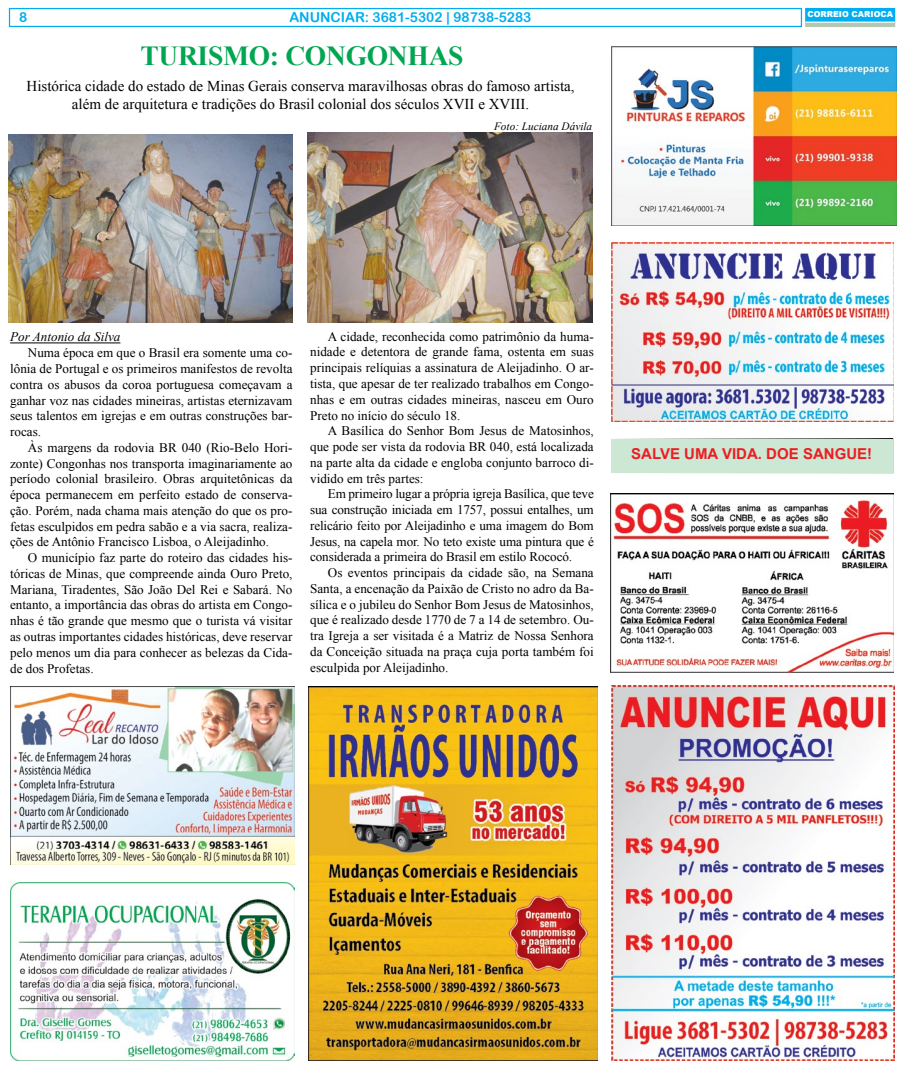
<style>
.page{position:relative;width:904px;height:1071px;background:#fff}
.page>*{position:absolute;margin:0;border:0;box-sizing:border-box;transform-origin:0 0}
.t1{font:700 27.5px "Times New Roman";letter-spacing:-.01em;color:#00a651}
.t2{font:15px/18px "Times New Roman";color:#000;text-align:center}
.t3{font:700 15px "Arial";color:#ed1d24}
.t4{font:13.75px "Arial Rounded MT Bold";color:#00aeef}
.t5{font:13.12px/15.8px "Times New Roman";color:#000;text-align:justify}
.t6{font:italic 13.12px "Times New Roman";color:#000}
.t7{font:italic 11.25px "Times New Roman";color:#000}
</style>
<div class="page">
<div style="left:9px;top:8px;width:793px;height:19px;border:1px solid #00aeef"></div>
<div style="left:805px;top:8px;width:90px;height:15px;background:#00aeef;border:1px solid #00aeef"></div>
<div style="left:805px;top:22px;width:90px;height:5px;background:#b6c7b1"></div>
<hr style="left:805px;top:22px;width:90px;height:1px;background:#fff">
<div style="left:610px;top:438px;width:283px;height:35px;background:#cce7d3;border:1px solid #fff"></div>
<hr style="left:10px;top:342px;width:110px;height:1px;background:#000">
<img style="left:611px;top:47px;width:285px;height:178px">
<img style="left:611px;top:242px;width:283px;height:179px">
<img style="left:610px;top:493px;width:284px;height:179px">
<img style="left:309px;top:686px;width:288px;height:373px">
<img style="left:10px;top:686px;width:285px;height:178px">
<img style="left:10px;top:882px;width:285px;height:177px">
<img style="left:611px;top:685px;width:283px;height:374px">
<img style="left:9px;top:134px;width:283px;height:188px">
<img style="left:308px;top:133px;width:284px;height:189px">
<p class="t4" style="left:19px;top:9px;width:10px">8</p>
<p class="t4" style="left:289px;top:9px;width:243px">ANUNCIAR: 3681-5302 | 98738-5283</p>
<h1 class="t1" style="left:140px;top:37px;width:325px">TURISMO: CONGONHAS</h1>
<p class="t2" style="left:27px;top:77px;width:549px">Histórica cidade do estado de Minas Gerais conserva maravilhosas obras do famoso artista, além de arquitetura e tradições do Brasil colonial dos séculos XVII e XVIII.</p>
<p class="t7" style="left:494px;top:118px;width:100px">Foto: Luciana Dávila</p>
<p class="t6" style="left:10px;top:328px;width:112px">Por Antonio da Silva</p>
<p class="t5" style="left:10px;top:344px;width:284px;text-indent:18px">Numa época em que o Brasil era somente uma co&shy;lônia de Portugal e os primeiros manifestos de revolta contra os abusos da coroa portuguesa começavam a ganhar voz nas cidades mineiras, artistas eternizavam seus talentos em igrejas e em outras construções bar&shy;rocas.</p>
<p class="t5" style="left:10px;top:439px;width:284px;text-indent:18px">Às margens da rodovia BR 040 (Rio-Belo Hori&shy;zonte) Congonhas nos transporta imaginariamente ao período colonial brasileiro. Obras arquitetônicas da época permanecem em perfeito estado de conserva&shy;ção. Porém, nada chama mais atenção do que os pro&shy;fetas esculpidos em pedra sabão e a via sacra, realiza&shy;ções de Antônio Francisco Lisboa, o Aleijadinho.</p>
<p class="t5" style="left:10px;top:549px;width:284px;text-indent:18px">O município faz parte do roteiro das cidades his&shy;tóricas de Minas, que compreende ainda Ouro Preto, Mariana, Tiradentes, São João Del Rei e Sabará. No entanto, a importância das obras do artista em Congo&shy;nhas é tão grande que mesmo que o turista vá visitar as outras importantes cidades históricas, deve reservar pelo menos um dia para conhecer as belezas da Cida&shy;de dos Profetas.</p>
<p class="t5" style="left:310px;top:328px;width:285px;text-indent:18px">A cidade, reconhecida como patrimônio da huma&shy;nidade e detentora de grande fama, ostenta em suas principais relíquias a assinatura de Aleijadinho. O ar&shy;tista, que apesar de ter realizado trabalhos em Congo&shy;nhas e em outras cidades mineiras, nasceu em Ouro Preto no início do século 18.</p>
<p class="t5" style="left:310px;top:422px;width:285px;text-indent:18px">A Basílica do Senhor Bom Jesus de Matosinhos, que pode ser vista da rodovia BR 040, está localizada na parte alta da cidade e engloba conjunto barroco di&shy;vidido em três partes:</p>
<p class="t5" style="left:310px;top:485px;width:285px;text-indent:18px">Em primeiro lugar a própria igreja Basílica, que teve sua construção iniciada em 1757, possui entalhes, um relicário feito por Aleijadinho e uma imagem do Bom Jesus, na capela mor. No teto existe uma pintura que é considerada a primeira do Brasil em estilo Rococó.</p>
<p class="t5" style="left:310px;top:564px;width:285px;text-indent:18px">Os eventos principais da cidade são, na Semana Santa, a encenação da Paixão de Cristo no adro da Ba&shy;sílica e o jubileu do Senhor Bom Jesus de Matosinhos, que é realizado desde 1770 de 7 a 14 de setembro. Ou&shy;tra Igreja a ser visitada é a Matriz de Nossa Senhora da Conceição situada na praça cuja porta também foi esculpida por Aleijadinho.</p>
<p class="t3" style="left:631px;top:443px;width:242px">SALVE UMA VIDA. DOE SANGUE!</p>
</div>
